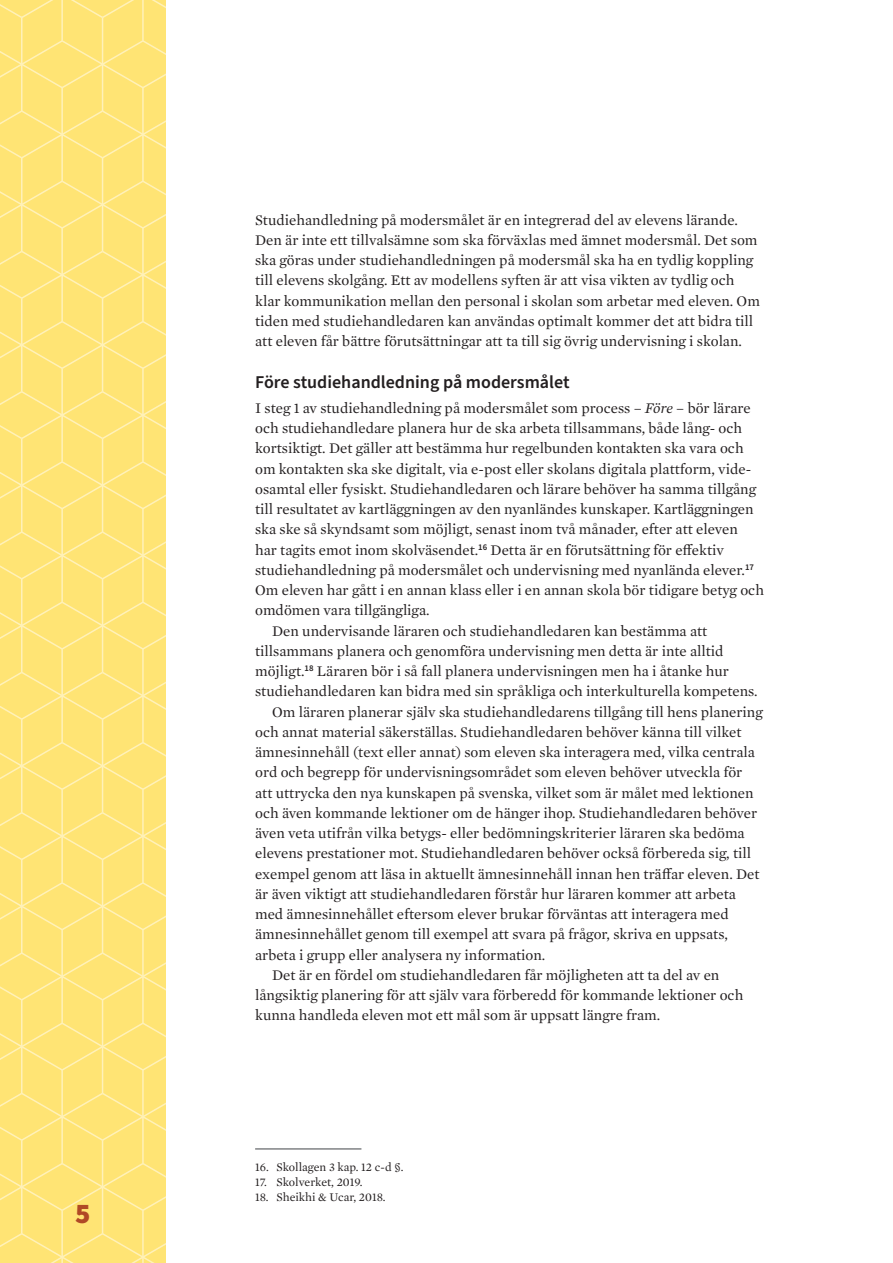
<style>
.page{position:relative;width:893px;height:1263px;background:#fff}
.page>*{position:absolute;margin:0;border:0;box-sizing:border-box;transform-origin:0 0}
.t1{font:900 28.5px "Source Sans Pro";color:#b04926}
.Rubrik_3{font:600 18px "Source Sans Pro";color:#231f20}
.Brödtext_indrag{font:15px/20.2px "Mercury Text G1";color:#231f20}
.Fotnotstext_2-siffri{font:12px "Mercury Text G1";color:#231f20}
.s1{font-style:italic}
</style>
<div class="page">
<div style="left:0;top:0;width:166px;height:1263px;background:#ffe474"></div>
<hr style="left:61px;top:0;width:2px;height:41px;background:#fff">
<hr style="left:21px;top:18px;width:2px;height:46px;background:#fff">
<hr style="left:142px;top:0;width:2px;height:41px;background:#fff">
<hr style="left:102px;top:18px;width:1px;height:46px;background:#fff">
<svg style="left:0;top:0;width:166px;height:20px"></svg>
<hr style="left:21px;top:64px;width:2px;height:47px;background:#fff">
<hr style="left:102px;top:64px;width:1px;height:47px;background:#fff">
<hr style="left:61px;top:88px;width:2px;height:46px;background:#fff">
<hr style="left:142px;top:88px;width:2px;height:46px;background:#fff">
<svg style="left:0;top:39px;width:166px;height:51px"></svg>
<hr style="left:61px;top:134px;width:2px;height:47px;background:#fff">
<hr style="left:21px;top:158px;width:2px;height:47px;background:#fff">
<hr style="left:142px;top:134px;width:2px;height:47px;background:#fff">
<hr style="left:102px;top:158px;width:1px;height:47px;background:#fff">
<svg style="left:0;top:109px;width:166px;height:51px"></svg>
<hr style="left:21px;top:205px;width:2px;height:46px;background:#fff">
<hr style="left:102px;top:205px;width:1px;height:46px;background:#fff">
<hr style="left:61px;top:228px;width:2px;height:47px;background:#fff">
<hr style="left:142px;top:228px;width:2px;height:47px;background:#fff">
<svg style="left:0;top:179px;width:166px;height:51px"></svg>
<hr style="left:61px;top:275px;width:2px;height:47px;background:#fff">
<hr style="left:21px;top:298px;width:2px;height:47px;background:#fff">
<hr style="left:142px;top:275px;width:2px;height:47px;background:#fff">
<hr style="left:102px;top:298px;width:1px;height:47px;background:#fff">
<svg style="left:0;top:249px;width:166px;height:51px"></svg>
<hr style="left:21px;top:345px;width:2px;height:47px;background:#fff">
<hr style="left:102px;top:345px;width:1px;height:47px;background:#fff">
<hr style="left:61px;top:368px;width:2px;height:47px;background:#fff">
<hr style="left:142px;top:368px;width:2px;height:47px;background:#fff">
<svg style="left:0;top:319px;width:166px;height:51px"></svg>
<hr style="left:61px;top:415px;width:2px;height:47px;background:#fff">
<hr style="left:21px;top:438px;width:2px;height:47px;background:#fff">
<hr style="left:142px;top:415px;width:2px;height:47px;background:#fff">
<hr style="left:102px;top:438px;width:1px;height:47px;background:#fff">
<svg style="left:0;top:390px;width:166px;height:50px"></svg>
<hr style="left:21px;top:485px;width:2px;height:47px;background:#fff">
<hr style="left:102px;top:485px;width:1px;height:47px;background:#fff">
<hr style="left:61px;top:509px;width:2px;height:46px;background:#fff">
<hr style="left:142px;top:509px;width:2px;height:46px;background:#fff">
<svg style="left:0;top:460px;width:166px;height:51px"></svg>
<hr style="left:61px;top:555px;width:2px;height:47px;background:#fff">
<hr style="left:21px;top:579px;width:2px;height:47px;background:#fff">
<hr style="left:142px;top:555px;width:2px;height:47px;background:#fff">
<hr style="left:102px;top:579px;width:1px;height:47px;background:#fff">
<svg style="left:0;top:530px;width:166px;height:51px"></svg>
<hr style="left:21px;top:626px;width:2px;height:46px;background:#fff">
<hr style="left:102px;top:626px;width:1px;height:46px;background:#fff">
<hr style="left:61px;top:649px;width:2px;height:47px;background:#fff">
<hr style="left:142px;top:649px;width:2px;height:47px;background:#fff">
<svg style="left:0;top:600px;width:166px;height:51px"></svg>
<hr style="left:61px;top:696px;width:2px;height:46px;background:#fff">
<hr style="left:21px;top:719px;width:2px;height:47px;background:#fff">
<hr style="left:142px;top:696px;width:2px;height:46px;background:#fff">
<hr style="left:102px;top:719px;width:1px;height:47px;background:#fff">
<svg style="left:0;top:670px;width:166px;height:51px"></svg>
<hr style="left:21px;top:766px;width:2px;height:47px;background:#fff">
<hr style="left:102px;top:766px;width:1px;height:47px;background:#fff">
<hr style="left:61px;top:789px;width:2px;height:47px;background:#fff">
<hr style="left:142px;top:789px;width:2px;height:47px;background:#fff">
<svg style="left:0;top:740px;width:166px;height:51px"></svg>
<hr style="left:61px;top:836px;width:2px;height:47px;background:#fff">
<hr style="left:21px;top:859px;width:2px;height:47px;background:#fff">
<hr style="left:142px;top:836px;width:2px;height:47px;background:#fff">
<hr style="left:102px;top:859px;width:1px;height:47px;background:#fff">
<svg style="left:0;top:811px;width:166px;height:50px"></svg>
<hr style="left:21px;top:906px;width:2px;height:47px;background:#fff">
<hr style="left:102px;top:906px;width:1px;height:47px;background:#fff">
<hr style="left:61px;top:930px;width:2px;height:46px;background:#fff">
<hr style="left:142px;top:930px;width:2px;height:46px;background:#fff">
<svg style="left:0;top:881px;width:166px;height:51px"></svg>
<hr style="left:61px;top:976px;width:2px;height:47px;background:#fff">
<hr style="left:21px;top:1000px;width:2px;height:46px;background:#fff">
<hr style="left:142px;top:976px;width:2px;height:47px;background:#fff">
<hr style="left:102px;top:1000px;width:1px;height:46px;background:#fff">
<svg style="left:0;top:951px;width:166px;height:51px"></svg>
<hr style="left:21px;top:1046px;width:2px;height:47px;background:#fff">
<hr style="left:102px;top:1046px;width:1px;height:47px;background:#fff">
<hr style="left:61px;top:1070px;width:2px;height:47px;background:#fff">
<hr style="left:142px;top:1070px;width:2px;height:47px;background:#fff">
<svg style="left:0;top:1021px;width:166px;height:51px"></svg>
<hr style="left:61px;top:1117px;width:2px;height:46px;background:#fff">
<hr style="left:21px;top:1140px;width:2px;height:47px;background:#fff">
<hr style="left:142px;top:1117px;width:2px;height:46px;background:#fff">
<hr style="left:102px;top:1140px;width:1px;height:47px;background:#fff">
<svg style="left:0;top:1091px;width:166px;height:51px"></svg>
<hr style="left:21px;top:1187px;width:2px;height:47px;background:#fff">
<hr style="left:102px;top:1187px;width:1px;height:47px;background:#fff">
<hr style="left:61px;top:1210px;width:2px;height:47px;background:#fff">
<hr style="left:142px;top:1210px;width:2px;height:47px;background:#fff">
<svg style="left:0;top:1161px;width:166px;height:51px"></svg>
<svg style="left:0;top:1232px;width:166px;height:31px"></svg>
<hr style="left:255px;top:1148px;width:106px;height:2px;background:#808285">
<h1 class="t1" style="left:75px;top:1193px;width:17px">5</h1>
<p class="Brödtext_indrag" style="left:255px;top:209px;width:506px">Studiehandledning på modersmålet är en integrerad del av elevens lärande.<br>Den är inte ett tillvalsämne som ska förväxlas med ämnet modersmål. Det som ska göras under studiehandledningen på modersmål ska ha en tydlig koppling till elevens skolgång. Ett av modellens syften är att visa vikten av tydlig och klar kommunikation mellan den personal i skolan som arbetar med eleven. Om tiden med studiehandledaren kan användas optimalt kommer det att bidra till att eleven får bättre förutsättningar att ta till sig övrig undervisning i skolan.</p>
<h3 class="Rubrik_3" style="left:255px;top:370px;width:316px">Före studiehandledning på modersmålet</h3>
<p class="Brödtext_indrag" style="left:255px;top:397px;width:510px">I steg 1 av studiehandledning på modersmålet som process – <span class="s1">Före</span> – bör lärare och studiehandledare planera hur de ska arbeta tillsammans, både lång- och kortsiktigt. Det gäller att bestämma hur regelbunden kontakten ska vara och om kontakten ska ske digitalt, via e-post eller skolans digitala plattform, vide&shy;osamtal eller fysiskt. Studiehandledaren och lärare behöver ha samma tillgång till resultatet av kartläggningen av den nyanländes kunskaper. Kartläggningen ska ske så skyndsamt som möjligt, senast inom två månader, efter att eleven<br>har tagits emot inom skolväsendet.<sup>16</sup> Detta är en förutsättning för effektiv studiehandledning på modersmålet och undervisning med nyanlända elever.<sup>17<br></sup>Om eleven har gått i en annan klass eller i en annan skola bör tidigare betyg och omdömen vara tillgängliga.</p>
<p class="Brödtext_indrag" style="left:255px;top:620px;width:504px;text-indent:17px">Den undervisande läraren och studiehandledaren kan bestämma att tillsammans planera och genomföra undervisning men detta är inte alltid möjligt.<sup>18</sup> Läraren bör i så fall planera undervisningen men ha i åtanke hur studiehandledaren kan bidra med sin språkliga och interkulturella kompetens.</p>
<p class="Brödtext_indrag" style="left:255px;top:701px;width:509px;text-indent:17px">Om läraren planerar själv ska studiehandledarens tillgång till hens planering och annat material säkerställas. Studiehandledaren behöver känna till vilket ämnesinnehåll (text eller annat) som eleven ska interagera med, vilka centrala ord och begrepp för undervisningsområdet som eleven behöver utveckla för att uttrycka den nya kunskapen på svenska, vilket som är målet med lektionen och även kommande lektioner om de hänger ihop. Studiehandledaren behöver även veta utifrån vilka betygs- eller bedömningskriterier läraren ska bedöma elevens prestationer mot. Studiehandledaren behöver också förbereda sig, till exempel genom att läsa in aktuellt ämnesinnehåll innan hen träffar eleven. Det är även viktigt att studiehandledaren förstår hur läraren kommer att arbeta med ämnesinnehållet eftersom elever brukar förväntas att interagera med ämnesinnehållet genom till exempel att svara på frågor, skriva en uppsats, arbeta i grupp eller analysera ny information.</p>
<p class="Brödtext_indrag" style="left:255px;top:964px;width:490px;text-indent:17px">Det är en fördel om studiehandledaren får möjligheten att ta del av en långsiktig planering för att själv vara förberedd för kommande lektioner och kunna handleda eleven mot ett mål som är uppsatt längre fram.</p>
<p class="Fotnotstext_2-siffri" style="left:255px;top:1158px;width:150px">16. Skollagen 3 kap. 12 c-d §.</p>
<p class="Fotnotstext_2-siffri" style="left:255px;top:1173px;width:109px">17. Skolverket, 2019.</p>
<p class="Fotnotstext_2-siffri" style="left:255px;top:1189px;width:132px">18. Sheikhi &amp; Ucar, 2018.</p>
</div>
